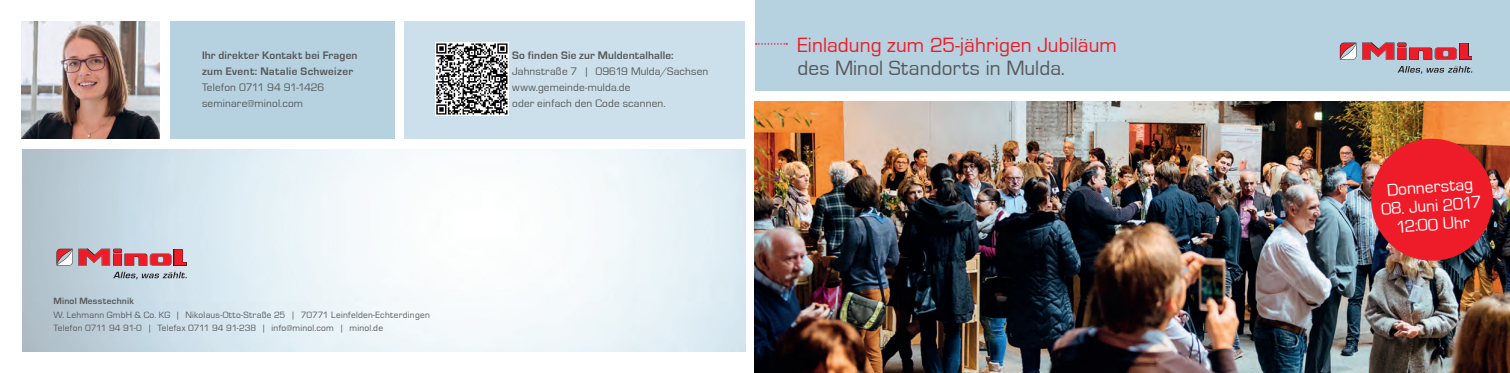
<style>
.page{position:relative;width:1510px;height:373px;background:#fff}
.page>*{position:absolute;margin:0;border:0;box-sizing:border-box;transform-origin:0 0}
.Headline{font:21.25px "Eurostile";color:#ee1c28}
.Headline-2{font:21.25px "Eurostile";letter-spacing:.005em;color:#57585a}
.Störer{font:17.5px "Eurostile";color:#fff}
.Copy{font:11.25px "Eurostile";letter-spacing:.015em;color:#57585a}
.Copy-2{font:700 11.25px/16px "Eurostile";letter-spacing:.015em;color:#57585a}
.Copy-3{font:11.25px "Eurostile";letter-spacing:-.015em;color:#57585a}
.Adresse{font:9.38px/13.8px "Eurostile";letter-spacing:.025em;color:#57585a}
.s1{font-weight:700}
</style>
<div class="page">
<div style="left:755px;top:0;width:754px;height:90px;background:#b6d2e0"></div>
<img style="left:755px;top:101px;width:754px;height:271px">
<img style="left:1368px;top:136px;width:127px;height:126px">
<svg style="left:755px;top:43px;width:32px;height:2px"></svg>
<div style="left:170px;top:21px;width:224px;height:117px;background:#b6d2e0"></div>
<div style="left:404px;top:21px;width:340px;height:117px;background:#cce0eb"></div>
<img style="left:22px;top:149px;width:723px;height:202px">
<svg style="left:1397px;top:66px;width:75px;height:8px"></svg>
<svg style="left:1339px;top:42px;width:17px;height:18px"></svg>
<svg style="left:1362px;top:42px;width:110px;height:18px"></svg>
<img style="left:21px;top:21px;width:138px;height:117px">
<svg style="left:113px;top:271px;width:74px;height:8px"></svg>
<svg style="left:56px;top:248px;width:131px;height:17px;background:#cd6f79"></svg>
<img style="left:435px;top:42px;width:73px;height:73px">
<p class="Copy-2" style="left:202px;top:47px;width:157px">Ihr direkter Kontakt bei Fragen zum Event: Natalie Schweizer</p>
<p class="Copy-3" style="left:202px;top:81px;width:124px">Telefon 0711 94 91-1426</p>
<p class="Copy" style="left:202px;top:97px;width:103px">seminare@minol.com</p>
<p class="Adresse" style="left:54px;top:293px;width:378px"><span class="s1">Minol Messtechnik<br></span>W. Lehmann GmbH &amp; Co. KG | Nikolaus-Otto-Straße 25 | 70771 Leinfelden-Echterdingen<br>Telefon 0711 94 91-0 | Telefax 0711 94 91-238 | info@minol.com | minol.de</p>
<p class="Copy-2" style="left:512px;top:47px;width:163px">So finden Sie zur Muldentalhalle:</p>
<p class="Copy" style="left:512px;top:65px;width:198px">Jahnstraße 7 | 09619 Mulda/Sachsen</p>
<p class="Copy" style="left:512px;top:81px;width:120px">www.gemeinde-mulda.de</p>
<p class="Copy" style="left:512px;top:97px;width:155px">oder einfach den Code scannen.</p>
<p class="Headline" style="left:797px;top:34px;width:321px">Einladung zum 25-jährigen Jubiläum</p>
<p class="Headline-2" style="left:797px;top:56px;width:269px">des Minol Standorts in Mulda.</p>
<p class="Störer" style="left:1386px;top:180px;width:88px;rotate:-4deg">Donnerstag</p>
<p class="Störer" style="left:1380px;top:199px;width:103px;rotate:-4deg">08. Juni 2017</p>
<p class="Störer" style="left:1395px;top:217px;width:75px;rotate:-4deg">12:00 Uhr</p>
</div>
